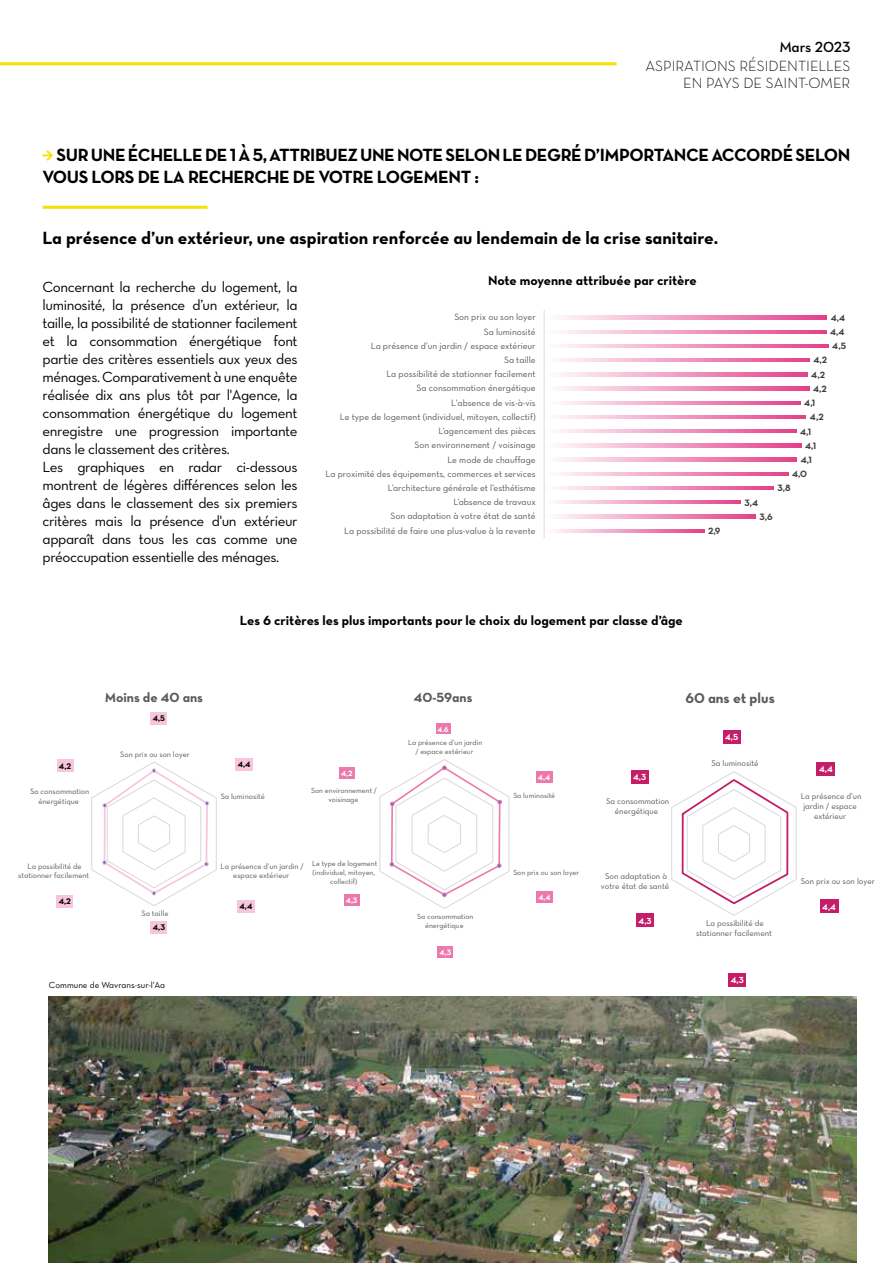
<style>
.page{position:relative;width:893px;height:1263px;background:#fff}
.page>*{position:absolute;margin:0;border:0;box-sizing:border-box;transform-origin:0 0}
.t1{font:18px/21.6px "Neutra Text Bold Alt";letter-spacing:-.025em;color:#000}
.t2{font:18px "Neutra Text Bold Alt";color:#000}
.t3{font:15px/18px "Neutra Text Book Alt";letter-spacing:-.025em;color:#000}
.t4{font:15px/16.5px "Neutra Text Light Alt";color:#000;text-align:right}
.t5{font:15px "Neutra Text Demi Alt";letter-spacing:-.005em;color:#000}
.t6{font:14.55px "Neutra Text Bold Alt";color:#595959}
.t7{font:13.65px "Neutra Text Bold Alt";color:#595959}
.t8{font:13.5px "Neutra Text Bold Alt";color:#000}
.t9{font:13.5px "Neutra Text Bold Alt";color:#595959}
.t10{font:9.3px/14.2px "Neutra Text Book Alt";letter-spacing:-.005em;color:#595959;text-align:right}
.t11{font:9.3px/14.2px "Neutra Text Bold Alt";color:#404040}
.t12{font:9px "Neutra Text Book Alt";color:#000}
.t13{font:8.85px "Neutra Text Bold Alt";color:#fff}
.t14{font:8.55px/10.1px "Neutra Text Book Alt";letter-spacing:-.005em;color:#595959;text-align:center}
.t15{font:8.4px "Neutra Text Bold Alt";color:#000}
.t16{font:7.95px/9.3px "Neutra Text Book Alt";letter-spacing:-.005em;color:#595959;text-align:center}
.t17{font:7.95px "Neutra Text Bold Alt";color:#fff}
.t18{font:7.5px/8.9px "Neutra Text Book Alt";letter-spacing:-.005em;color:#595959;text-align:center}
.t19{font:7.5px "Neutra Text Bold Alt";color:#fff}
.s1{color:#f6e100}
</style>
<div class="page">
<hr style="left:0;top:62px;width:617px;height:3px;background:#f6e100">
<img style="left:49px;top:996px;width:808px;height:267px">
<svg style="left:560px;top:316px;width:267px;height:3px"></svg>
<svg style="left:560px;top:330px;width:266px;height:3px"></svg>
<svg style="left:560px;top:344px;width:268px;height:4px"></svg>
<svg style="left:559px;top:358px;width:251px;height:4px"></svg>
<svg style="left:559px;top:373px;width:248px;height:3px"></svg>
<svg style="left:559px;top:387px;width:250px;height:3px"></svg>
<svg style="left:559px;top:401px;width:241px;height:3px"></svg>
<svg style="left:559px;top:415px;width:247px;height:4px"></svg>
<svg style="left:559px;top:429px;width:237px;height:4px"></svg>
<svg style="left:559px;top:444px;width:242px;height:3px"></svg>
<svg style="left:559px;top:458px;width:238px;height:3px"></svg>
<svg style="left:558px;top:472px;width:230px;height:4px"></svg>
<svg style="left:557px;top:486px;width:217px;height:4px"></svg>
<svg style="left:555px;top:501px;width:185px;height:3px"></svg>
<svg style="left:556px;top:515px;width:199px;height:3px"></svg>
<svg style="left:553px;top:529px;width:151px;height:3px"></svg>
<hr style="left:544px;top:310px;width:1px;height:228px;background:#d9d9d9">
<hr style="left:43px;top:206px;width:165px;height:3px;background:#f6e100">
<svg style="left:91px;top:762px;width:126px;height:144px"></svg>
<div style="left:151px;top:712px;width:16px;height:13px;background:#f7c5dc"></div>
<div style="left:235px;top:758px;width:18px;height:12px;background:#f7c5dc"></div>
<div style="left:237px;top:900px;width:18px;height:12px;background:#f7c5dc"></div>
<div style="left:151px;top:921px;width:16px;height:12px;background:#f7c5dc"></div>
<div style="left:57px;top:895px;width:16px;height:13px;background:#f7c5dc"></div>
<div style="left:57px;top:759px;width:17px;height:13px;background:#f7c5dc"></div>
<svg style="left:379px;top:759px;width:131px;height:150px"></svg>
<div style="left:536px;top:771px;width:16px;height:11px;background:#ec78ac"></div>
<div style="left:536px;top:891px;width:17px;height:11px;background:#ec78ac"></div>
<div style="left:437px;top:946px;width:16px;height:12px;background:#ec78ac"></div>
<div style="left:344px;top:894px;width:16px;height:12px;background:#ec78ac"></div>
<div style="left:339px;top:768px;width:16px;height:11px;background:#ec78ac"></div>
<svg style="left:671px;top:771px;width:126px;height:145px"></svg>
<div style="left:723px;top:731px;width:18px;height:13px;background:#c51d68"></div>
<div style="left:817px;top:762px;width:18px;height:13px;background:#c51d68"></div>
<div style="left:820px;top:900px;width:19px;height:13px;background:#c51d68"></div>
<div style="left:728px;top:973px;width:18px;height:13px;background:#c51d68"></div>
<div style="left:636px;top:914px;width:18px;height:13px;background:#c51d68"></div>
<div style="left:631px;top:770px;width:17px;height:13px;background:#c51d68"></div>
<div style="left:436px;top:724px;width:14px;height:10px;background:#ec78ac"></div>
<p class="t5" style="left:779px;top:38px;width:73px">Mars 2023</p>
<p class="t4" style="left:645px;top:58px;width:206px">ASPIRATIONS RÉSIDENTIELLES<br>EN PAYS DE SAINT-OMER</p>
<p class="t1" style="left:43px;top:144px;width:809px"><span class="s1">★</span> SUR UNE ÉCHELLE DE 1 À 5, ATTRIBUEZ UNE NOTE SELON LE DEGRÉ D’IMPORTANCE ACCORDÉ SELON<br>VOUS LORS DE LA RECHERCHE DE VOTRE LOGEMENT :</p>
<p class="t2" style="left:43px;top:227px;width:677px">La présence d’un extérieur, une aspiration renforcée au lendemain de la crise sanitaire.</p>
<p class="t3" style="left:43px;top:278px;width:257px">Concernant la recherche du logement, la luminosité, la présence d’un extérieur, la taille, la possibilité de stationner facilement et la consommation énergétique font partie des critères essentiels aux yeux des ménages. Comparativement à une enquête réalisée dix ans plus tôt par l'Agence, la consommation énergétique du logement enregistre une progression importante dans le classement des critères.<br>Les graphiques en radar ci-dessous montrent de légères différences selon les âges dans le classement des six premiers critères mais la présence d'un extérieur apparaît dans tous les cas comme une préoccupation essentielle des ménages.</p>
<p class="t8" style="left:488px;top:272px;width:210px">Note moyenne attribuée par critère</p>
<p class="t10" style="left:326px;top:310px;width:212px">Son prix ou son loyer<br>Sa luminosité<br>La présence d’un jardin / espace extérieur<br>Sa taille<br>La possibilité de stationner facilement<br>Sa consommation énergétique<br>L'absence de vis-à-vis<br>Le type de logement (individuel, mitoyen, collectif)<br>L’agencement des pièces<br>Son environnement / voisinage<br>Le mode de chauffage<br>La proximité des équipements, commerces et services<br>L’architecture générale et l’esthétisme<br>L’absence de travaux<br>Son adaptation à votre état de santé<br>La possibilité de faire une plus-value à la revente</p>
<p class="t11" style="left:708px;top:524px;width:14px">2,9</p>
<p class="t8" style="left:240px;top:612px;width:444px">Les 6 critères les plus importants pour le choix du logement par classe d’âge</p>
<p class="t11" style="left:830px;top:310px;width:18px">4,4<br>4,4<br>4,5</p>
<p class="t11" style="left:813px;top:353px;width:15px">4,2</p>
<p class="t11" style="left:811px;top:367px;width:15px">4,2</p>
<p class="t11" style="left:813px;top:381px;width:15px">4,2</p>
<p class="t11" style="left:804px;top:396px;width:13px">4,1</p>
<p class="t11" style="left:810px;top:410px;width:15px">4,2</p>
<p class="t11" style="left:800px;top:424px;width:13px">4,1</p>
<p class="t11" style="left:805px;top:438px;width:13px">4,1</p>
<p class="t11" style="left:801px;top:452px;width:13px">4,1</p>
<p class="t11" style="left:792px;top:467px;width:17px">4,0</p>
<p class="t11" style="left:744px;top:495px;width:15px">3,4</p>
<p class="t11" style="left:777px;top:481px;width:15px">3,8</p>
<p class="t11" style="left:759px;top:509px;width:15px">3,6</p>
<p class="t7" style="left:105px;top:689px;width:100px">Moins de 40 ans</p>
<p class="t15" style="left:153px;top:713px;width:14px">4,5</p>
<p class="t9" style="left:414px;top:689px;width:60px">40-59ans</p>
<p class="t6" style="left:685px;top:689px;width:91px">60 ans et plus</p>
<p class="t19" style="left:437px;top:724px;width:13px">4.6</p>
<p class="t15" style="left:59px;top:761px;width:14px">4,2</p>
<p class="t16" style="left:120px;top:749px;width:71px">Son prix ou son loyer</p>
<p class="t15" style="left:238px;top:759px;width:14px">4,4</p>
<p class="t17" style="left:341px;top:769px;width:13px">4,2</p>
<p class="t18" style="left:408px;top:738px;width:76px">La présence d’un jardin / espace extérieur</p>
<p class="t17" style="left:538px;top:772px;width:14px">4,4</p>
<p class="t13" style="left:633px;top:771px;width:15px">4,3</p>
<p class="t13" style="left:725px;top:732px;width:15px">4,5</p>
<p class="t14" style="left:711px;top:758px;width:49px">Sa luminosité</p>
<p class="t13" style="left:819px;top:764px;width:15px">4,4</p>
<p class="t16" style="left:30px;top:787px;width:61px">Sa consommation énergétique</p>
<p class="t16" style="left:221px;top:791px;width:46px">Sa luminosité</p>
<p class="t18" style="left:311px;top:786px;width:67px">Son environnement / voisinage</p>
<p class="t18" style="left:513px;top:790px;width:43px">Sa luminosité</p>
<p class="t14" style="left:606px;top:796px;width:65px">Sa consommation énergétique</p>
<p class="t14" style="left:801px;top:791px;width:62px">La présence d’un jardin / espace extérieur</p>
<p class="t16" style="left:18px;top:862px;width:73px">La possibilité de stationner facilement</p>
<p class="t16" style="left:221px;top:862px;width:85px">La présence d’un jardin / espace extérieur</p>
<p class="t18" style="left:312px;top:859px;width:67px">Le type de logement (individuel, mitoyen, collectif)</p>
<p class="t18" style="left:513px;top:868px;width:67px">Son prix ou son loyer</p>
<p class="t14" style="left:601px;top:870px;width:70px">Son adaptation à votre état de santé</p>
<p class="t14" style="left:801px;top:875px;width:76px">Son prix ou son loyer</p>
<p class="t15" style="left:59px;top:896px;width:14px">4,2</p>
<p class="t16" style="left:141px;top:909px;width:29px">Sa taille</p>
<p class="t15" style="left:153px;top:922px;width:14px">4,3</p>
<p class="t15" style="left:240px;top:901px;width:14px">4,4</p>
<p class="t17" style="left:346px;top:895px;width:13px">4,3</p>
<p class="t18" style="left:417px;top:911px;width:58px">Sa consommation énergétique</p>
<p class="t17" style="left:538px;top:892px;width:14px">4,4</p>
<p class="t13" style="left:639px;top:915px;width:15px">4,3</p>
<p class="t14" style="left:696px;top:918px;width:77px">La possibilité de stationner facilement</p>
<p class="t13" style="left:822px;top:901px;width:15px">4,4</p>
<p class="t17" style="left:440px;top:947px;width:13px">4,3</p>
<p class="t12" style="left:49px;top:980px;width:118px">Commune de Wavrans-sur-l'Aa</p>
<p class="t13" style="left:731px;top:974px;width:15px">4,3</p>
</div>
